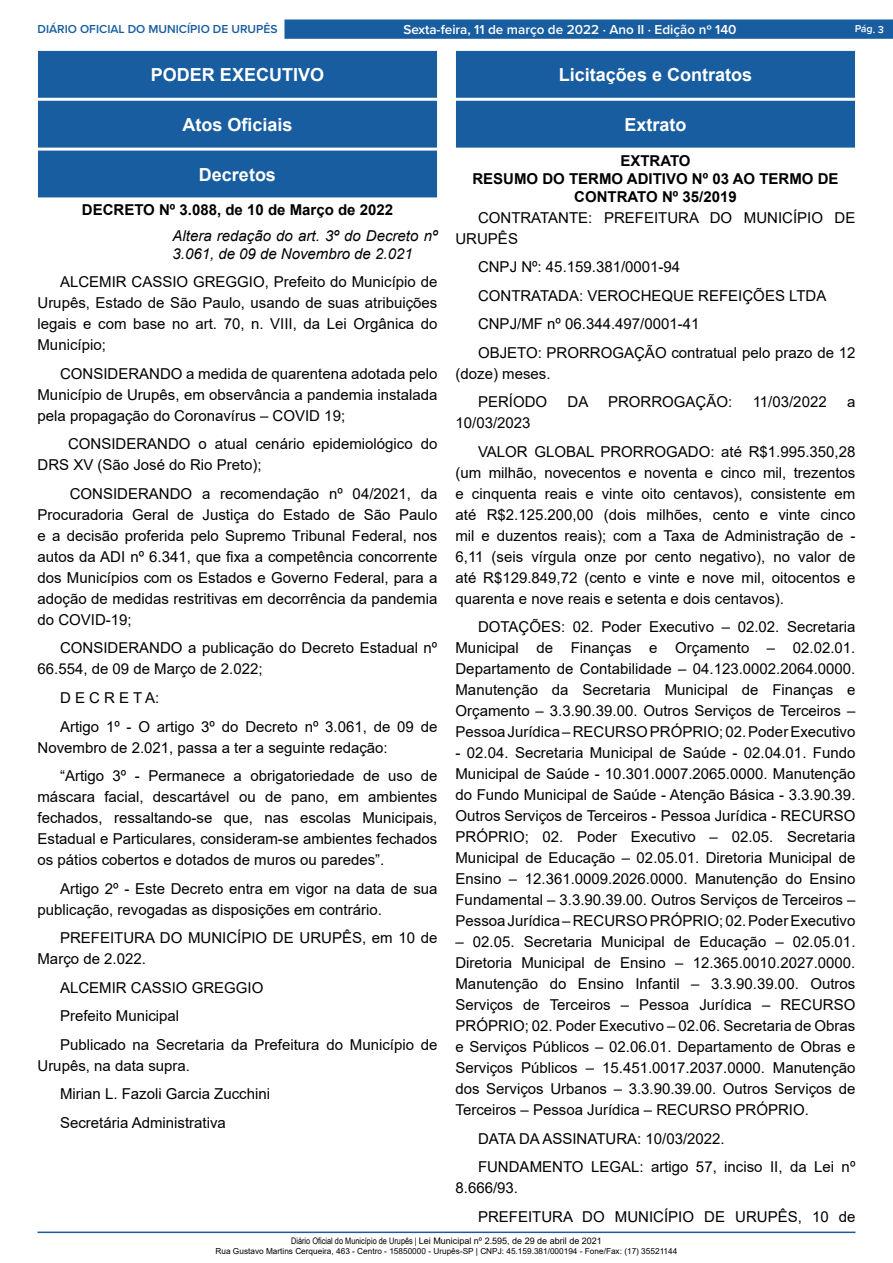
<style>
.page{position:relative;width:893px;height:1263px;background:#fff}
.page>*{position:absolute;margin:0;border:0;box-sizing:border-box;transform-origin:0 0}
.t1{font:700 18px "Arial";color:#fff}
._2_-_Corpo{font:15px/21px "Arial";color:#000}
._1_-_Cabeçalho{font:700 15px/18px "Arial";color:#000;text-align:center}
._3_-_Ementa{font:italic 15px/18px "Arial";color:#000}
.t2{font:600 13.5px "Proxima Nova";color:#fff}
.t3{font:600 12px "Proxima Nova";color:#185da0}
.t4{font:600 10.5px "Proxima Nova";color:#fff}
.t5{font:9px "Arial";color:#000}
.t6{font:8.25px "Arial";color:#000}
.s1{font-family:"Arial Narrow"}
</style>
<div class="page">
<hr style="left:38px;top:1231px;width:817px;height:2px;background:#185da0">
<div style="left:284px;top:19px;width:609px;height:20px;background:#185da0;border:1px solid #185da0"></div>
<div style="left:39px;top:51px;width:397px;height:46px;background:#185da0"></div>
<div style="left:38px;top:51px;width:399px;height:47px;border:1px solid #185da0"></div>
<div style="left:39px;top:101px;width:397px;height:46px;background:#185da0"></div>
<div style="left:38px;top:101px;width:399px;height:47px;border:1px solid #185da0"></div>
<div style="left:39px;top:151px;width:397px;height:46px;background:#185da0"></div>
<div style="left:456px;top:51px;width:398px;height:46px;background:#185da0"></div>
<div style="left:456px;top:51px;width:399px;height:47px;border:1px solid #185da0"></div>
<div style="left:456px;top:101px;width:398px;height:46px;background:#185da0"></div>
<div style="left:456px;top:101px;width:399px;height:47px;border:1px solid #185da0"></div>
<p class="t3" style="left:38px;top:20px;width:242px">DIÁRIO OFICIAL DO MUNICÍPIO DE URUPÊS</p>
<p class="t2" style="left:403px;top:19px;width:335px">Sexta-feira, 11 de março de 2022 ⋅ Ano II ⋅ Edição nº 140</p>
<p class="t4" style="left:855px;top:21px;width:31px;rotate:2deg">Pág. 3</p>
<p class="t1" style="left:151px;top:62px;width:175px">PODER EXECUTIVO</p>
<p class="t1" style="left:182px;top:112px;width:112px">Atos Oficiais</p>
<p class="t1" style="left:199px;top:162px;width:79px">Decretos</p>
<p class="_1_-_Cabeçalho" style="left:82px;top:201px;width:313px">DECRETO Nº 3.088, de 10 de Março de 2022</p>
<p class="_3_-_Ementa" style="left:172px;top:227px;width:266px">Altera redação do art. 3º do Decreto nº<br>3.061, de 09 de Novembro de 2.021</p>
<p class="_2_-_Corpo" style="left:38px;top:272px;width:401px;text-align:justify;text-indent:22px">ALCEMIR CASSIO GREGGIO, Prefeito do Município de Urupês, Estado de São Paulo, usando de suas atribuições legais e com base no art. 70, n. VIII, da Lei Orgânica do Município;</p>
<p class="_2_-_Corpo" style="left:38px;top:363px;width:401px;text-align:justify;text-indent:22px">CONSIDERANDO a medida de quarentena adotada pelo Município de Urupês, em observância a pandemia instalada pela propagação do Coronavírus – COVID 19;</p>
<p class="_2_-_Corpo" style="left:38px;top:434px;width:401px;text-indent:31px">CONSIDERANDO o atual cenário epidemiológico do<br>DRS XV (São José do Rio Preto);</p>
<p class="_2_-_Corpo" style="left:38px;top:483px;width:401px;text-align:justify;text-indent:32px">CONSIDERANDO a recomendação nº 04/2021, da Procuradoria Geral de Justiça do Estado de São Paulo e a decisão proferida pelo Supremo Tribunal Federal, nos autos da ADI nº 6.341, que fixa a competência concorrente dos Municípios com os Estados e Governo Federal, para a adoção de medidas restritivas em decorrência da pandemia do COVID-19;</p>
<p class="_2_-_Corpo" style="left:38px;top:638px;width:401px;text-indent:22px">CONSIDERANDO a publicação do Decreto Estadual nº<br>66.554, de 09 de Março de 2.022;</p>
<p class="_2_-_Corpo" style="left:60px;top:687px;width:101px">D E C R E T A:</p>
<p class="_2_-_Corpo" style="left:38px;top:716px;width:401px;text-indent:22px">Artigo 1º - O artigo 3º do Decreto nº 3.061, de 09 de<br>Novembro de 2.021, passa a ter a seguinte redação:</p>
<p class="_2_-_Corpo" style="left:38px;top:765px;width:401px;text-align:justify;text-indent:22px">“Artigo 3º - Permanece a obrigatoriedade de uso de máscara facial, descartável ou de pano, em ambientes fechados, ressaltando-se que, nas escolas Municipais, Estadual e Particulares, consideram-se ambientes fechados os pátios cobertos e dotados de muros ou paredes”.</p>
<p class="_2_-_Corpo" style="left:38px;top:878px;width:401px;text-indent:22px">Artigo 2º - Este Decreto entra em vigor na data de sua publicação, revogadas as disposições em contrário.</p>
<p class="_2_-_Corpo" style="left:38px;top:927px;width:401px;text-indent:22px">PREFEITURA DO MUNICÍPIO DE URUPÊS, em 10 de<br>Março de 2.022.</p>
<p class="_2_-_Corpo" style="left:60px;top:977px;width:205px">ALCEMIR CASSIO GREGGIO</p>
<p class="_2_-_Corpo" style="left:60px;top:1005px;width:121px">Prefeito Municipal</p>
<p class="_2_-_Corpo" style="left:38px;top:1034px;width:401px;text-indent:22px">Publicado na Secretaria da Prefeitura do Município de<br>Urupês, na data supra.</p>
<p class="_2_-_Corpo" style="left:60px;top:1083px;width:212px">Mirian L. Fazoli Garcia Zucchini</p>
<p class="_2_-_Corpo" style="left:60px;top:1112px;width:167px">Secretária Administrativa</p>
<p class="t1" style="left:559px;top:62px;width:195px">Licitações e Contratos</p>
<p class="t1" style="left:624px;top:112px;width:64px">Extrato</p>
<p class="_1_-_Cabeçalho" style="left:620px;top:151px;width:72px">EXTRATO</p>
<p class="_1_-_Cabeçalho" style="left:472px;top:169px;width:368px">RESUMO DO TERMO ADITIVO Nº 03 AO TERMO DE<br>CONTRATO Nº 35/2019</p>
<p class="_2_-_Corpo" style="left:455px;top:207px;width:401px;text-indent:22px">CONTRATANTE: PREFEITURA DO MUNICÍPIO DE<br>URUPÊS</p>
<p class="_2_-_Corpo" style="left:478px;top:256px;width:204px">CNPJ Nº: 45.159.381/0001-94</p>
<p class="_2_-_Corpo" style="left:478px;top:285px;width:350px">CONTRATADA: VEROCHEQUE REFEIÇÕES LTDA</p>
<p class="_2_-_Corpo" style="left:478px;top:313px;width:223px">CNPJ/MF nº 06.344.497/0001-41</p>
<p class="_2_-_Corpo" style="left:455px;top:342px;width:401px;text-indent:22px">OBJETO: PRORROGAÇÃO contratual pelo prazo de 12 (doze) meses.</p>
<p class="_2_-_Corpo" style="left:478px;top:391px;width:71px">PERÍODO</p>
<p class="_2_-_Corpo" style="left:568px;top:391px;width:22px">DA</p>
<p class="_2_-_Corpo" style="left:608px;top:391px;width:126px">PRORROGAÇÃO:</p>
<p class="_2_-_Corpo" style="left:753px;top:391px;width:75px">11/03/2022</p>
<p class="_2_-_Corpo" style="left:847px;top:391px;width:10px">a</p>
<p class="_2_-_Corpo" style="left:455px;top:412px;width:77px">10/03/2023</p>
<p class="_2_-_Corpo" style="left:455px;top:441px;width:401px;text-align:justify;text-indent:22px">VALOR GLOBAL PRORROGADO: até R$1.995.350,28 (um milhão, novecentos e noventa e cinco mil, trezentos e cinquenta reais e vinte oito centavos), consistente em até R$2.125.200,00 (dois milhões, cento e vinte cinco mil e duzentos reais); com a Taxa de Administração de - 6,11 (seis vírgula onze por cento negativo), no valor de até R$129.849,72 (cento e vinte e nove mil, oitocentos e quarenta e nove reais e setenta e dois centavos).</p>
<p class="_2_-_Corpo" style="left:455px;top:616px;width:401px;text-align:justify;text-indent:22px">DOTAÇÕES: 02. Poder Executivo – 02.02. Secretaria Municipal de Finanças e Orçamento – 02.02.01.<br>Departamento de Contabilidade – 04.123.0002.2064.0000.<br>Manutenção da Secretaria Municipal de Finanças e Orçamento – 3.3.90.39.00. Outros Serviços de Terceiros – Pessoa Jurídica – RECURSO PRÓPRIO; 02. Poder Executivo</p>
<p class="_2_-_Corpo" style="left:455px;top:742px;width:401px;text-align:justify">- 02.04. Secretaria Municipal de Saúde - 02.04.01. Fundo Municipal de Saúde - 10.301.0007.2065.0000. Manutenção do Fundo Municipal de Saúde - Atenção Básica - 3.3.90.39.<br>Outros Serviços de Terceiros - Pessoa Jurídica - RECURSO PRÓPRIO; 02. Poder Executivo – 02.05. Secretaria Municipal de Educação – 02.05.01. Diretoria Municipal de Ensino – 12.361.0009.2026.0000. Manutenção do Ensino Fundamental – 3.3.90.39.00. Outros Serviços de Terceiros – Pessoa Jurídica – RECURSO PRÓPRIO; 02. Poder Executivo</p>
<p class="_2_-_Corpo" style="left:455px;top:931px;width:401px;text-align:justify">– 02.05. Secretaria Municipal de Educação – 02.05.01.<br>Diretoria Municipal de Ensino – 12.365.0010.2027.0000.<br>Manutenção do Ensino Infantil – 3.3.90.39.00. Outros Serviços de Terceiros – Pessoa Jurídica – RECURSO PRÓPRIO; 02. Poder Executivo – 02.06. Secretaria de Obras e Serviços Públicos – 02.06.01. Departamento de Obras e Serviços Públicos – 15.451.0017.2037.0000. Manutenção dos Serviços Urbanos – 3.3.90.39.00. Outros Serviços de Terceiros – Pessoa Jurídica – RECURSO PRÓPRIO.</p>
<p class="_2_-_Corpo" style="left:478px;top:1128px;width:248px">DATA DA ASSINATURA: 10/03/2022.</p>
<p class="_2_-_Corpo" style="left:455px;top:1156px;width:401px;text-indent:22px">FUNDAMENTO LEGAL: artigo 57, inciso II, da Lei nº<br>8.666/93.</p>
<p class="_2_-_Corpo" style="left:478px;top:1206px;width:379px">PREFEITURA DO MUNICÍPIO DE URUPÊS, 10 de</p>
<p class="t5" style="left:291px;top:1235px;width:312px"><span class="s1">Diário Oficial do Município de Urupês |</span> Lei Municipal nº 2.595, de 29 de abril de 2021</p>
<p class="t6" style="left:216px;top:1245px;width:463px">Rua Gustavo Martins Cerqueira, 463 - Centro - 15850000 - Urupês-SP | CNPJ: 45.159.381/000194 - Fone/Fax: (17) 35521144</p>
</div>
